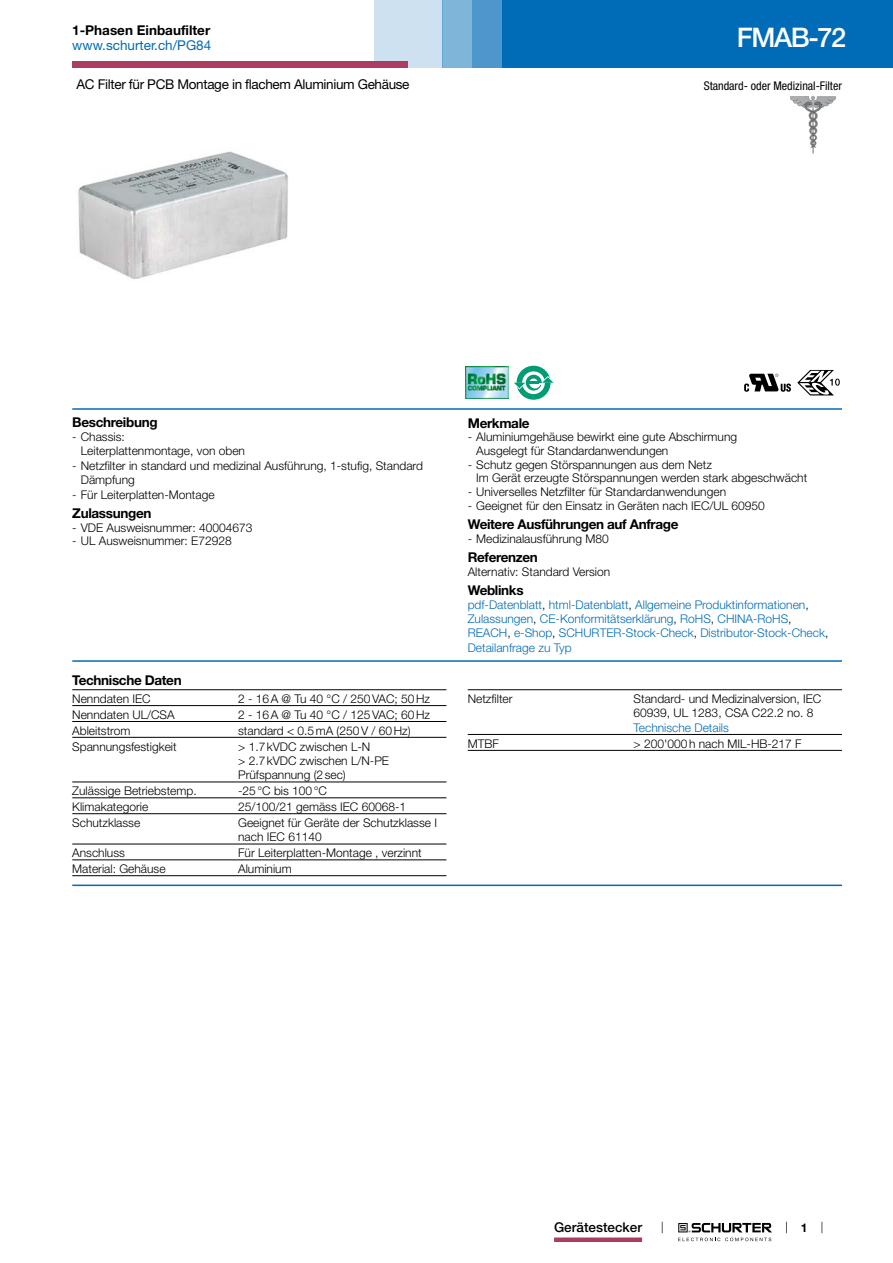
<style>
.page{position:relative;width:893px;height:1263px;background:#fff}
.page>*{position:absolute;margin:0;border:0;box-sizing:border-box;transform-origin:0 0}
.t1{font:500 27px "Helvetica Neue LT";letter-spacing:-.05em;color:#fff}
.t2{font:700 13.5px "Helvetica Neue LT";letter-spacing:-.025em;color:#000}
.t3{font:13.5px "Helvetica Neue LT";letter-spacing:-.025em;color:#000}
.t4{font:700 13.5px "Helvetica Neue LT";color:#000}
.t5{font:13.5px "Helvetica Neue LT";color:#006bb6}
.t6{font:500 13.5px "Helvetica Neue LT";color:#000}
.t7{font:300 12px/14.4px "Helvetica Neue LT";color:#000}
.t8{font:300 12px/14.4px "Helvetica Neue LT";color:#006bb6}
.t9{font:condensed 12px "Helvetica Neue LT";color:#000}
.t10{font:700 12px "Helvetica Neue LT";color:#000}
.s1{color:#000}
</style>
<div class="page">
<svg style="left:678px;top:1223px;width:94px;height:18px"></svg>
<div style="left:502px;top:0;width:391px;height:68px;background:#006bb6"></div>
<div style="left:442px;top:0;width:30px;height:68px;background:#80b5da"></div>
<div style="left:472px;top:0;width:30px;height:68px;background:#4d97cc"></div>
<div style="left:374px;top:0;width:68px;height:68px;background:#cde1f0"></div>
<div style="left:72px;top:62px;width:336px;height:6px;background:#aa3d61"></div>
<div style="left:554px;top:1237px;width:88px;height:5px;background:#aa3d61"></div>
<img style="left:78px;top:151px;width:210px;height:128px">
<img style="left:790px;top:95px;width:46px;height:59px">
<img style="left:466px;top:367px;width:42px;height:31px">
<div style="left:517px;top:366px;width:34px;height:34px;background:#009c75;border-radius:50%"></div>
<svg style="left:522px;top:371px;width:23px;height:23px"></svg>
<svg style="left:526px;top:375px;width:16px;height:16px"></svg>
<svg style="left:514px;top:375px;width:40px;height:14px"></svg>
<svg style="left:744px;top:374px;width:47px;height:18px"></svg>
<svg style="left:797px;top:370px;width:43px;height:25px"></svg>
<hr style="left:72px;top:408px;width:770px;height:2px;background:#006bb6">
<hr style="left:72px;top:660px;width:770px;height:2px;background:#006bb6">
<hr style="left:72px;top:689px;width:374px;height:1px;background:#000">
<hr style="left:72px;top:705px;width:374px;height:1px;background:#000">
<hr style="left:72px;top:721px;width:374px;height:1px;background:#000">
<hr style="left:72px;top:737px;width:374px;height:1px;background:#000">
<hr style="left:72px;top:781px;width:374px;height:1px;background:#000">
<hr style="left:72px;top:797px;width:374px;height:1px;background:#000">
<hr style="left:72px;top:813px;width:374px;height:1px;background:#000">
<hr style="left:72px;top:844px;width:374px;height:1px;background:#000">
<hr style="left:72px;top:859px;width:374px;height:1px;background:#000">
<hr style="left:72px;top:875px;width:374px;height:1px;background:#000">
<hr style="left:468px;top:689px;width:374px;height:1px;background:#000">
<hr style="left:468px;top:734px;width:374px;height:1px;background:#000">
<hr style="left:468px;top:750px;width:374px;height:1px;background:#000">
<hr style="left:72px;top:884px;width:770px;height:2px;background:#006bb6">
<p class="t4" style="left:72px;top:22px;width:139px">1-Phasen Einbaufilter</p>
<p class="t5" style="left:72px;top:37px;width:140px">www.schurter.ch/PG84</p>
<h1 class="t1" style="left:737px;top:21px;width:111px">FMAB-72</h1>
<p class="t3" style="left:77px;top:76px;width:334px">AC Filter für PCB Montage in flachem Aluminium Gehäuse</p>
<p class="t9" style="left:704px;top:79px;width:140px">Standard- oder Medizinal-Filter</p>
<p class="t2" style="left:72px;top:414px;width:87px">Beschreibung</p>
<p class="t7" style="left:81px;top:429px;width:166px;text-indent:-9px">- Chassis:<br>Leiterplattenmontage, von oben</p>
<p class="t7" style="left:81px;top:458px;width:344px;text-indent:-9px">- Netzfilter in standard und medizinal Ausführung, 1‑stufig, Standard<br>Dämpfung</p>
<p class="t7" style="left:72px;top:487px;width:144px">- Für Leiterplatten-Montage</p>
<p class="t2" style="left:72px;top:505px;width:81px">Zulassungen</p>
<p class="t7" style="left:72px;top:520px;width:182px">- VDE Ausweisnummer: 40004673</p>
<p class="t7" style="left:72px;top:534px;width:161px">- UL Ausweisnummer: E72928</p>
<p class="t2" style="left:72px;top:672px;width:111px">Technische Daten</p>
<p class="t7" style="left:72px;top:691px;width:80px">Nenndaten IEC</p>
<p class="t7" style="left:238px;top:691px;width:193px">2 - 16A @ Tu 40 °C / 250VAC; 50Hz</p>
<p class="t7" style="left:72px;top:707px;width:104px">Nenndaten UL/CSA</p>
<p class="t7" style="left:238px;top:707px;width:193px">2 - 16A @ Tu 40 °C / 125VAC; 60Hz</p>
<p class="t7" style="left:72px;top:723px;width:60px">Ableitstrom</p>
<p class="t7" style="left:238px;top:723px;width:174px">standard &lt; 0.5mA (250V / 60Hz)</p>
<p class="t7" style="left:72px;top:739px;width:106px">Spannungsfestigkeit</p>
<p class="t7" style="left:238px;top:739px;width:152px">&gt; 1.7kVDC zwischen L-N<br>&gt; 2.7kVDC zwischen L/N-PE<br>Prüfspannung (2sec)</p>
<p class="t7" style="left:72px;top:783px;width:126px">Zulässige Betriebstemp.</p>
<p class="t7" style="left:238px;top:783px;width:90px">-25°C bis 100°C</p>
<p class="t7" style="left:72px;top:799px;width:78px">Klimakategorie</p>
<p class="t7" style="left:238px;top:799px;width:170px">25/100/21 gemäss IEC 60068-1</p>
<p class="t7" style="left:72px;top:815px;width:70px">Schutzklasse</p>
<p class="t7" style="left:238px;top:815px;width:200px">Geeignet für Geräte der Schutzklasse I nach IEC 61140</p>
<p class="t7" style="left:72px;top:846px;width:54px">Anschluss</p>
<p class="t7" style="left:238px;top:846px;width:185px">Für Leiterplatten-Montage , verzinnt</p>
<p class="t7" style="left:72px;top:861px;width:95px">Material: Gehäuse</p>
<p class="t7" style="left:238px;top:861px;width:55px">Aluminium</p>
<p class="t2" style="left:468px;top:414px;width:63px">Merkmale</p>
<p class="t7" style="left:476px;top:430px;width:262px;line-height:13.8px;text-indent:-9px">- Aluminiumgehäuse bewirkt eine gute Abschirmung<br>Ausgelegt für Standardanwendungen</p>
<p class="t7" style="left:476px;top:457px;width:332px;line-height:13.6px;text-indent:-9px">- Schutz gegen Störspannungen aus dem Netz<br>Im Gerät erzeugte Störspannungen werden stark abgeschwächt</p>
<p class="t7" style="left:468px;top:484px;width:260px">- Universelles Netzfilter für Standardanwendungen</p>
<p class="t7" style="left:468px;top:498px;width:299px">- Geeignet für den Einsatz in Geräten nach IEC/UL 60950</p>
<p class="t2" style="left:468px;top:516px;width:212px">Weitere Ausführungen auf Anfrage</p>
<p class="t7" style="left:468px;top:531px;width:142px">- Medizinalausführung M80</p>
<p class="t2" style="left:468px;top:549px;width:72px">Referenzen</p>
<p class="t7" style="left:468px;top:564px;width:144px">Alternativ: Standard Version</p>
<p class="t2" style="left:468px;top:582px;width:57px">Weblinks</p>
<p class="t8" style="left:468px;top:597px;width:362px">pdf-Datenblatt<span class="s1">,</span> html-Datenblatt<span class="s1">,</span> Allgemeine Produktinformationen<span class="s1">, </span>Zulassungen<span class="s1">,</span> CE-Konformitätserklärung<span class="s1">,</span> RoHS<span class="s1">,</span> CHINA-RoHS<span class="s1">, </span>REACH<span class="s1">,</span> e-Shop<span class="s1">,</span> SCHURTER-Stock-Check<span class="s1">,</span> Distributor-Stock-Check<span class="s1">, </span>Detailanfrage zu Typ</p>
<p class="t7" style="left:468px;top:691px;width:46px">Netzfilter</p>
<p class="t7" style="left:634px;top:691px;width:189px">Standard- und Medizinalversion, IEC<br>60939, UL 1283, CSA C22.2 no. 8</p>
<p class="t8" style="left:634px;top:720px;width:97px">Technische Details</p>
<p class="t7" style="left:468px;top:736px;width:33px">MTBF</p>
<p class="t7" style="left:634px;top:736px;width:170px">&gt; 200'000h nach MIL-HB-217 F</p>
<p class="t6" style="left:554px;top:1219px;width:90px">Gerätestecker</p>
<p class="t10" style="left:801px;top:1220px;width:8px">1</p>
</div>
